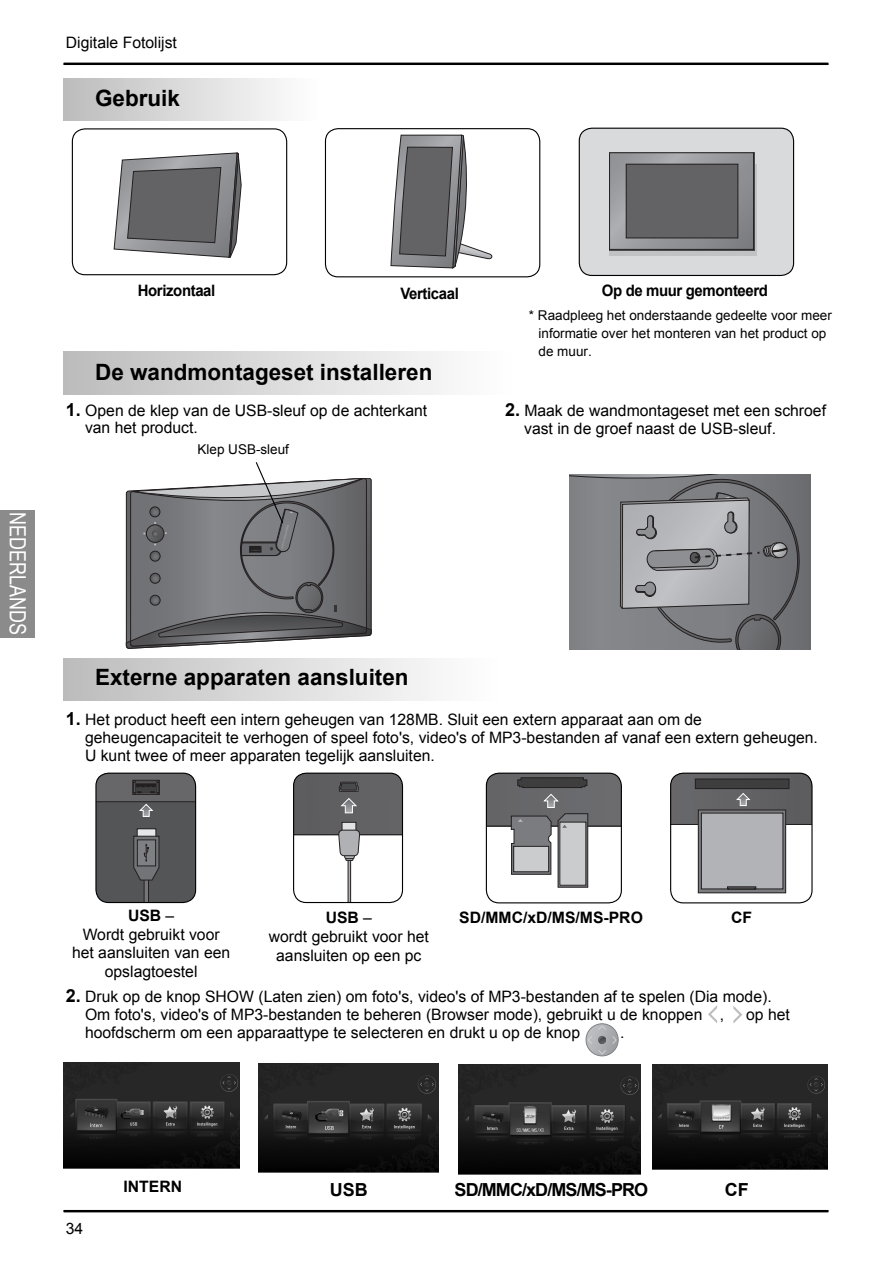
<style>
.page{position:relative;width:892px;height:1275px;background:#fff}
.page>*{position:absolute;margin:0;border:0;box-sizing:border-box;transform-origin:0 0}
.t1{font:700 22.5px "Arial";color:#000}
.t2{font:22.5px "Arial";color:#fff;scale:.8 1}
.t3{font:700 18px "Arial";letter-spacing:-.05em;color:#000}
.t4{font:15.75px/18px "Arial";color:#000}
.t5{font:700 15.75px "Arial";letter-spacing:-.025em;color:#000;scale:.95 1}
.t6{font:700 15.75px "Arial";color:#000}
.t7{font:700 15.75px "Arial";letter-spacing:-.025em;color:#000}
.t8{font:13.5px/18px "Arial";color:#000}
.s1{font-weight:700;font-size:18px}
.s2{font-weight:400}
.s3{font-weight:700}
</style>
<div class="page">
<div style="left:0;top:510px;width:35px;height:127px;background:#8b8b8b"></div>
<hr style="left:64px;top:63px;width:764px;height:2px;background:#000">
<hr style="left:64px;top:1209px;width:764px;height:3px;background:#000">
<svg style="left:586px;top:1023px;width:32px;height:32px"></svg>
<div style="left:586px;top:1023px;width:32px;height:32px;border:1px solid #808285;border-radius:50%"></div>
<svg style="left:587px;top:1035px;width:5px;height:9px"></svg>
<svg style="left:612px;top:1035px;width:5px;height:9px"></svg>
<svg style="left:598px;top:1025px;width:8px;height:4px"></svg>
<svg style="left:598px;top:1050px;width:8px;height:4px"></svg>
<svg style="left:598px;top:1035px;width:8px;height:8px"></svg>
<svg style="left:708px;top:1005px;width:9px;height:18px"></svg>
<svg style="left:733px;top:1006px;width:9px;height:17px"></svg>
<svg style="left:293px;top:774px;width:109px;height:128px"></svg>
<div style="left:293px;top:772px;width:110px;height:131px;border:1px solid #000;border-radius:13px"></div>
<svg style="left:486px;top:774px;width:134px;height:113px"></svg>
<div style="left:514px;top:846px;width:34px;height:25px;background:#cbccce"></div>
<div style="left:513px;top:846px;width:36px;height:25px;border:1px solid #231f20"></div>
<div style="left:486px;top:772px;width:136px;height:131px;border:1px solid #000;border-radius:13px"></div>
<div style="left:698px;top:810px;width:87px;height:82px;background:linear-gradient(to right,#797b7e,#7a7c7f)"></div>
<div style="left:698px;top:809px;width:88px;height:84px;border:1px solid #231f20"></div>
<div style="left:701px;top:813px;width:82px;height:75px;background:#b2b3b7"></div>
<div style="left:701px;top:812px;width:82px;height:77px;border:1px solid #231f20"></div>
<svg style="left:672px;top:773px;width:140px;height:52px;background:#666669"></svg>
<div style="left:727px;top:886px;width:29px;height:3px;border:1px solid #231f20"></div>
<div style="left:728px;top:887px;width:27px;height:2px;border:1px solid #231f20"></div>
<div style="left:670px;top:772px;width:142px;height:131px;border:1px solid #000;border-radius:13px"></div>
<svg style="left:97px;top:774px;width:99px;height:128px;background:#5a5a5c"></svg>
<div style="left:95px;top:772px;width:101px;height:131px;border:1px solid #000;border-radius:13px"></div>
<div style="left:64px;top:78px;width:258px;height:42px;background:linear-gradient(to right,#bcbcbc,#fff)"></div>
<svg style="left:114px;top:153px;width:127px;height:105px;background:#808183"></svg>
<div style="left:72px;top:128px;width:215px;height:147px;border:1px solid #000;border-radius:13px"></div>
<svg style="left:391px;top:135px;width:102px;height:133px"></svg>
<div style="left:325px;top:128px;width:215px;height:149px;border:1px solid #000;border-radius:13px"></div>
<div style="left:579px;top:128px;width:214px;height:147px;background:#d9dadc;border-radius:13px"></div>
<svg style="left:609px;top:164px;width:148px;height:92px"></svg>
<svg style="left:609px;top:152px;width:145px;height:98px"></svg>
<svg style="left:611px;top:155px;width:140px;height:92px;background:#919396"></svg>
<div style="left:626px;top:164px;width:112px;height:74px;background:#636366"></div>
<div style="left:626px;top:164px;width:112px;height:74px;border:1px solid #231f20"></div>
<div style="left:578px;top:128px;width:216px;height:148px;border:1px solid #000;border-radius:13px"></div>
<div style="left:64px;top:351px;width:455px;height:43px;background:linear-gradient(to right,#bcbcbc,#fff)"></div>
<svg style="left:569px;top:474px;width:242px;height:175px;background:#85878a"></svg>
<div style="left:64px;top:658px;width:442px;height:42px;background:linear-gradient(to right,#bcbcbc,#fff)"></div>
<svg style="left:126px;top:462px;width:245px;height:186px;background:#838486"></svg>
<img style="left:64px;top:1062px;width:176px;height:107px">
<img style="left:258px;top:1063px;width:180px;height:109px">
<img style="left:459px;top:1064px;width:181px;height:111px">
<img style="left:652px;top:1064px;width:175px;height:106px">
<p class="t4" style="left:66px;top:34px;width:113px">Digitale Fotolijst</p>
<p class="t1" style="left:95px;top:85px;width:86px">Gebruik</p>
<p class="t2" style="left:30px;top:512px;width:155px;rotate:90deg">NEDERLANDS</p>
<p class="t5" style="left:138px;top:281px;width:83px">Horizontaal</p>
<p class="t5" style="left:400px;top:285px;width:63px">Verticaal</p>
<p class="t5" style="left:602px;top:282px;width:176px">Op de muur gemonteerd</p>
<p class="t8" style="left:538px;top:306px;width:295px;text-indent:-10px">* Raadpleeg het onderstaande gedeelte voor meer informatie over het monteren van het product op de muur.</p>
<p class="t1" style="left:95px;top:359px;width:339px">De wandmontageset installeren</p>
<p class="t4" style="left:85px;top:401px;width:344px;text-indent:-19px"><span class="s1">1.</span> Open de klep van de USB-sleuf op de achterkant van het product.</p>
<p class="t4" style="left:524px;top:401px;width:303px;text-indent:-19px"><span class="s1">2.</span> Maak de wandmontageset met een schroef vast in de groef naast de USB-sleuf.</p>
<p class="t8" style="left:197px;top:440px;width:93px">Klep USB-sleuf</p>
<p class="t1" style="left:95px;top:665px;width:315px">Externe apparaten aansluiten</p>
<p class="t4" style="left:85px;top:710px;width:734px;text-indent:-19px"><span class="s1">1.</span> Het product heeft een intern geheugen van 128MB. Sluit een extern apparaat aan om de geheugencapaciteit te verhogen of speel foto's, video's of MP3-bestanden af vanaf een extern geheugen.<br>U kunt twee of meer apparaten tegelijk aansluiten.</p>
<p class="t7" style="left:128px;top:906px;width:48px">USB <span class="s2">–</span></p>
<p class="t6" style="left:459px;top:908px;width:185px">SD/MMC/xD/MS/MS-PRO</p>
<p class="t7" style="left:731px;top:908px;width:22px">CF</p>
<p class="t4" style="left:72px;top:924px;width:160px;line-height:18.9px;text-align:center">Wordt gebruikt voor het aansluiten van een opslagtoestel</p>
<p class="t4" style="left:269px;top:908px;width:161px;line-height:18.9px;text-align:center"><span class="s3">USB</span> –<br>wordt gebruikt voor het aansluiten op een pc</p>
<p class="t4" style="left:85px;top:987px;width:688px;text-indent:-19px"><span class="s1">2.</span> Druk op de knop SHOW (Laten zien) om foto's, video's of MP3-bestanden af te spelen (Dia mode).<br>Om foto's, video's of MP3-bestanden te beheren (Browser mode), gebruikt u de knoppen ,</p>
<p class="t4" style="left:746px;top:1005px;width:45px">op het</p>
<p class="t4" style="left:85px;top:1023px;width:496px">hoofdscherm om een apparaattype te selecteren en drukt u op de knop</p>
<p class="t4" style="left:620px;top:1023px;width:6px">.</p>
<p class="t4" style="left:66px;top:1219px;width:19px">0134</p>
<p class="t7" style="left:124px;top:1178px;width:60px">INTERN</p>
<p class="t3" style="left:330px;top:1179px;width:39px">USB</p>
<p class="t3" style="left:454px;top:1180px;width:195px">SD/MMC/xD/MS/MS-PRO</p>
<p class="t3" style="left:725px;top:1179px;width:25px">CF</p>
</div>
